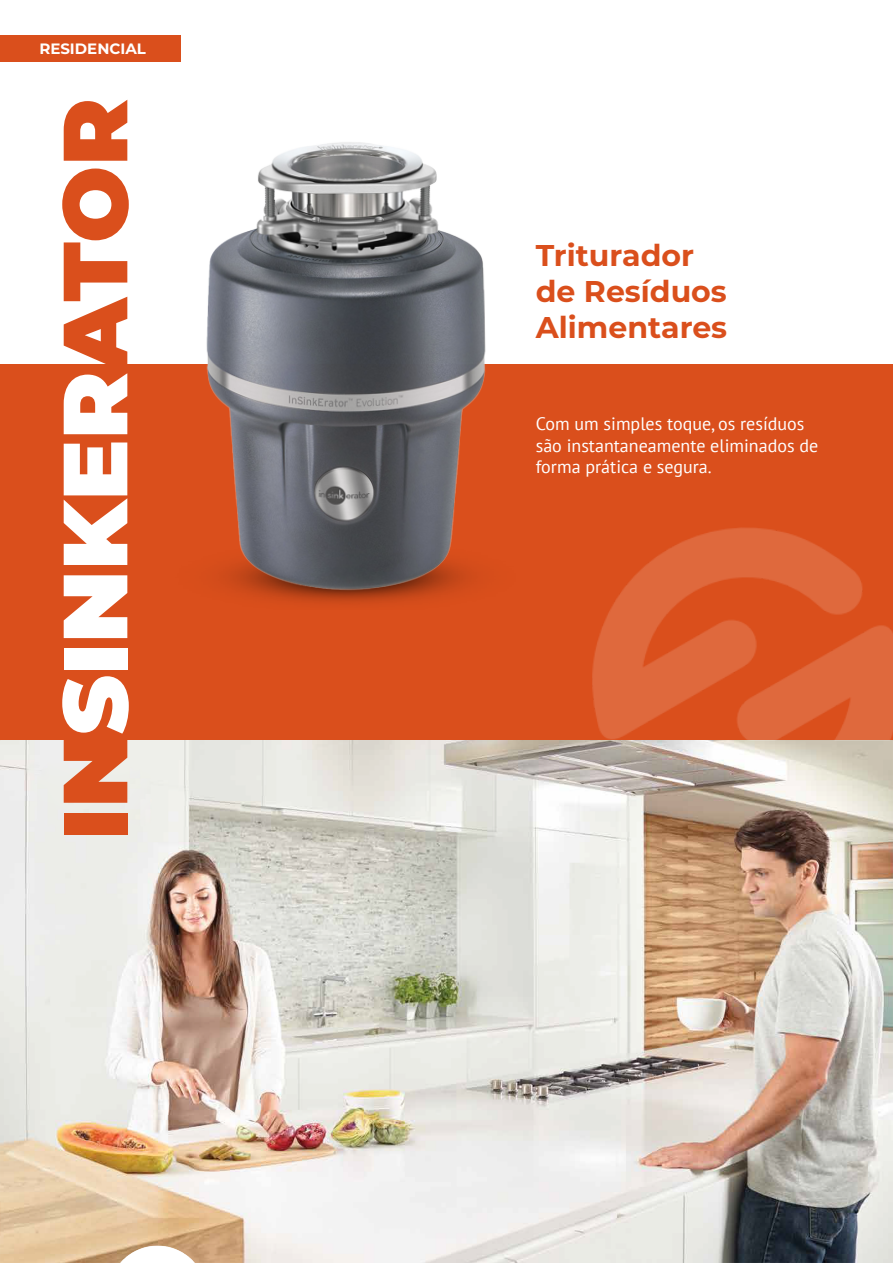
<style>
.page{position:relative;width:893px;height:1263px;background:#fff}
.page>*{position:absolute;margin:0;border:0;box-sizing:border-box;transform-origin:0 0}
.t1{font:900 90.9px "Montserrat";color:#da4f1c}
.t2{font:700 30px/36px "Montserrat";color:#da4f1c}
.t3{font:18px/21.6px "PT Sans";color:#fff}
.t4{font:700 15px "Montserrat";color:#fff}
.s1{color:#fff}
</style>
<div class="page">
<div style="left:0;top:36px;width:181px;height:26px;background:#da4f1c"></div>
<div style="left:0;top:364px;width:893px;height:376px;background:#da4f1c"></div>
<img style="left:0;top:740px;width:893px;height:523px">
<img style="left:592px;top:528px;width:301px;height:212px">
<img style="left:206px;top:142px;width:280px;height:461px">
<p class="t4" style="left:39px;top:38px;width:108px">RESIDENCIAL</p>
<h1 class="t1" style="left:27px;top:840px;width:743px;rotate:-90deg">IN<span class="s1">SINKER</span>ATOR</h1>
<h2 class="t2" style="left:536px;top:236px;width:193px">Triturador de Resíduos<br>Alimentares</h2>
<p class="t3" style="left:536px;top:412px;width:284px">Com um simples toque, os resíduos são instantaneamente eliminados de forma prática e segura.</p>
</div>
